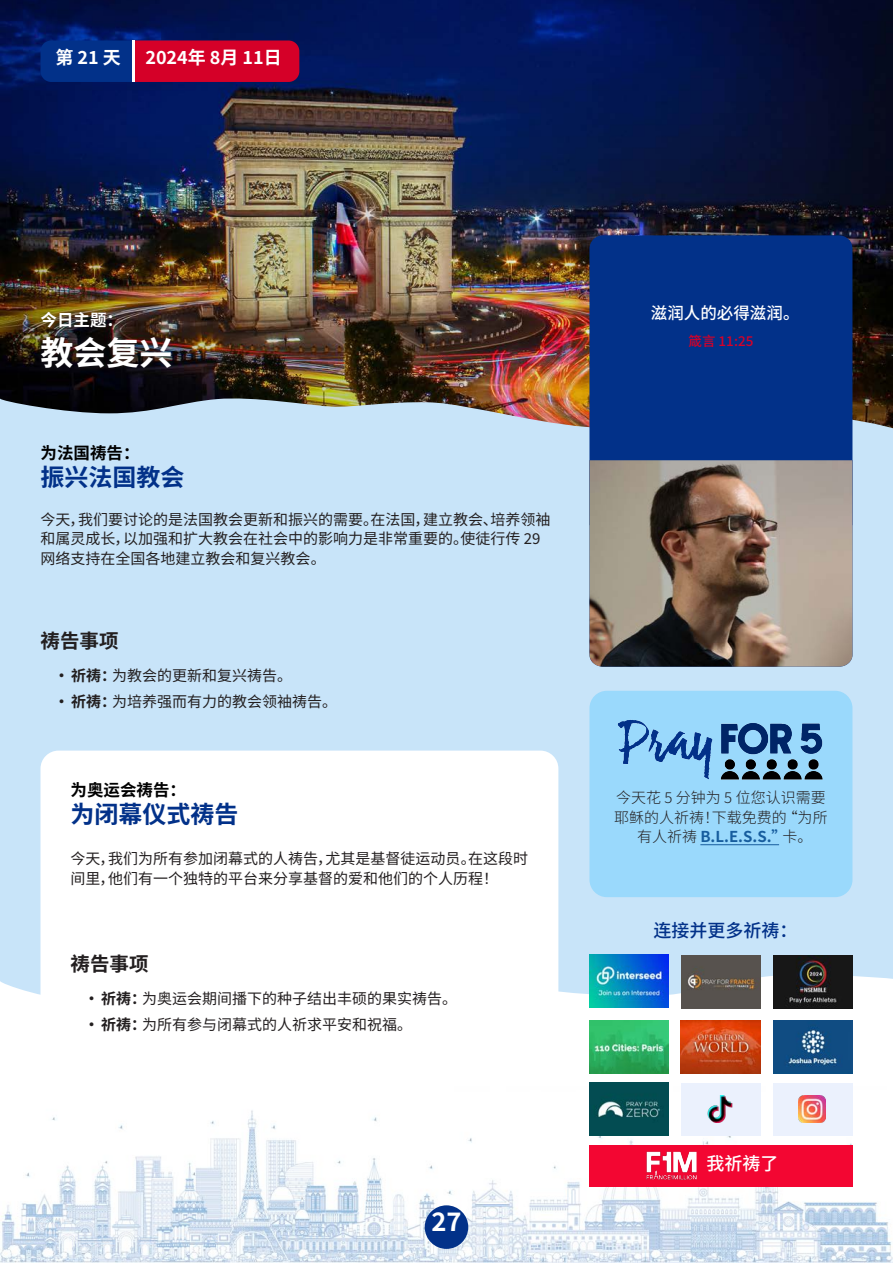
<style>
.page{position:relative;width:893px;height:1263px;background:#fff}
.page>*{position:absolute;margin:0;border:0;box-sizing:border-box;transform-origin:0 0}
.Heading_1{font:700 33px "Source Han Sans CN";color:#fff}
.t1{font:700 25.5px "Source Han Sans CN";color:#fff}
.Heading_2{font:700 24px "Source Han Sans CN";color:#023189}
.Prayer_Point_Title{font:700 19.5px "Source Han Sans CN";color:#231f20}
.Date_No{font:700 18px "Source Han Sans CN";color:#fff}
.Read_More_Button{font:500 18px "Source Han Sans CN";color:#023189}
.Day_No{font:700 18px "Source Han Sans CN";color:#fff}
.t2{font:500 18px "Source Han Sans CN";color:#fff}
.Prayer_Theme{font:700 16.5px "Source Han Sans CN";color:#000}
.Bible_Verse{font:500 16.5px "Source Han Sans CN";color:#fff}
.Theme_title{font:700 16.5px "Source Han Sans CN";color:#fff}
.t3{font:15px/19.5px "Source Han Sans CN";color:#231f20}
.Pray_for_5{font:300 15px/19.5px "Source Han Sans CN";color:#231f20;text-align:center}
.Bible_Name{font:500 13.5px "Source Han Sans CN";color:#d50028}
.s1{font-weight:700}
.s2{font-weight:700;color:#175d9e}
</style>
<div class="page">
<img style="left:0;top:1086px;width:893px;height:177px">
<div style="left:425px;top:1205px;width:43px;height:44px;background:#023189;border-radius:50%"></div>
<img style="left:0;top:0;width:893px;height:396px">
<div style="left:0;top:396px;width:893px;height:605px;background:#c8e4f9"></div>
<div style="left:589px;top:235px;width:263px;height:225px;background:#023189"></div>
<div style="left:36px;top:307px;width:140px;height:67px;background:#231f20;opacity:.51"></div>
<img style="left:589px;top:460px;width:263px;height:207px">
<div style="left:41px;top:41px;width:145px;height:41px;background:#023189;border-radius:11px"></div>
<div style="left:135px;top:41px;width:164px;height:41px;background:#d50028"></div>
<hr style="left:132px;top:40px;width:3px;height:42px;background:#fff">
<div style="left:40px;top:751px;width:518px;height:314px;background:#fff;border-radius:18px"></div>
<div style="left:589px;top:691px;width:263px;height:206px;background:#9ad9fc;border-radius:17px"></div>
<img style="left:618px;top:720px;width:205px;height:59px">
<img style="left:589px;top:954px;width:80px;height:53px">
<img style="left:681px;top:955px;width:80px;height:53px">
<img style="left:773px;top:955px;width:79px;height:53px">
<img style="left:589px;top:1020px;width:80px;height:53px">
<img style="left:681px;top:1020px;width:79px;height:53px">
<img style="left:773px;top:1020px;width:79px;height:53px">
<img style="left:589px;top:1083px;width:79px;height:53px">
<div style="left:681px;top:1083px;width:79px;height:53px;background:#ebf1fd"></div>
<div style="left:773px;top:1083px;width:79px;height:53px;background:#ebf1fd"></div>
<img style="left:707px;top:1095px;width:26px;height:28px">
<img style="left:799px;top:1095px;width:27px;height:28px">
<hr style="left:700px;top:844px;width:79px;height:1px;background:#175d9e">
<div style="left:589px;top:1145px;width:263px;height:41px;background:#f30632"></div>
<img style="left:646px;top:1151px;width:50px;height:29px">
<p class="Day_No" style="left:56px;top:47px;width:67px">第 21 天</p>
<p class="Date_No" style="left:145px;top:47px;width:138px">2024年 8月 11日</p>
<p class="Theme_title" style="left:40px;top:311px;width:84px">今日主题：</p>
<p class="Heading_1" style="left:40px;top:335px;width:133px">教会复兴</p>
<p class="Prayer_Theme" style="left:40px;top:444px;width:100px">为法国祷告：</p>
<p class="Heading_2" style="left:40px;top:464px;width:145px">振兴法国教会</p>
<p class="t3" style="left:40px;top:510px;width:511px">今天，我们要讨论的是法国教会更新和振兴的需要。在法国，建立教会、培养领袖和属灵成长，以加强和扩大教会在社会中的影响力是非常重要的。使徒行传 29网络支持在全国各地建立教会和复兴教会。</p>
<p class="Prayer_Point_Title" style="left:40px;top:630px;width:79px">祷告事项</p>
<p class="t3" style="left:54px;top:666px;width:240px"><span class="s1">•祈祷：</span>为教会的更新和复兴祷告。</p>
<p class="t3" style="left:54px;top:692px;width:285px"><span class="s1">•祈祷：</span>为培养强而有力的教会领袖祷告。</p>
<p class="Prayer_Theme" style="left:70px;top:781px;width:117px">为奥运会祷告：</p>
<p class="Heading_2" style="left:70px;top:801px;width:169px">为闭幕仪式祷告</p>
<p class="t3" style="left:70px;top:849px;width:459px">今天，我们为所有参加闭幕式的人祷告，尤其是基督徒运动员。在这段时间里，他们有一个独特的平台来分享基督的爱和他们的个人历程！</p>
<p class="Prayer_Point_Title" style="left:70px;top:953px;width:79px">祷告事项</p>
<p class="t3" style="left:84px;top:989px;width:375px"><span class="s1">•祈祷：</span>为奥运会期间播下的种子结出丰硕的果实祷告。</p>
<p class="t3" style="left:84px;top:1015px;width:330px"><span class="s1">•祈祷：</span>为所有参与闭幕式的人祈求平安和祝福。</p>
<h2 class="t1" style="left:431px;top:1207px;width:32px">27</h2>
<p class="Bible_Verse" style="left:651px;top:303px;width:150px">滋润人的必得滋润。</p>
<p class="Bible_Name" style="left:689px;top:334px;width:66px">箴言 11:25</p>
<p class="Pray_for_5" style="left:614px;top:788px;width:215px">今天花 5 分钟为 5 位您认识需要耶稣的人祈祷！下载免费的 “为所有人祈祷 <span class="s2">B.L.E.S.S.”</span>卡。</p>
<p class="Read_More_Button" style="left:653px;top:920px;width:145px">连接并更多祈祷：</p>
<p class="t2" style="left:706px;top:1153px;width:73px">我祈祷了</p>
</div>
